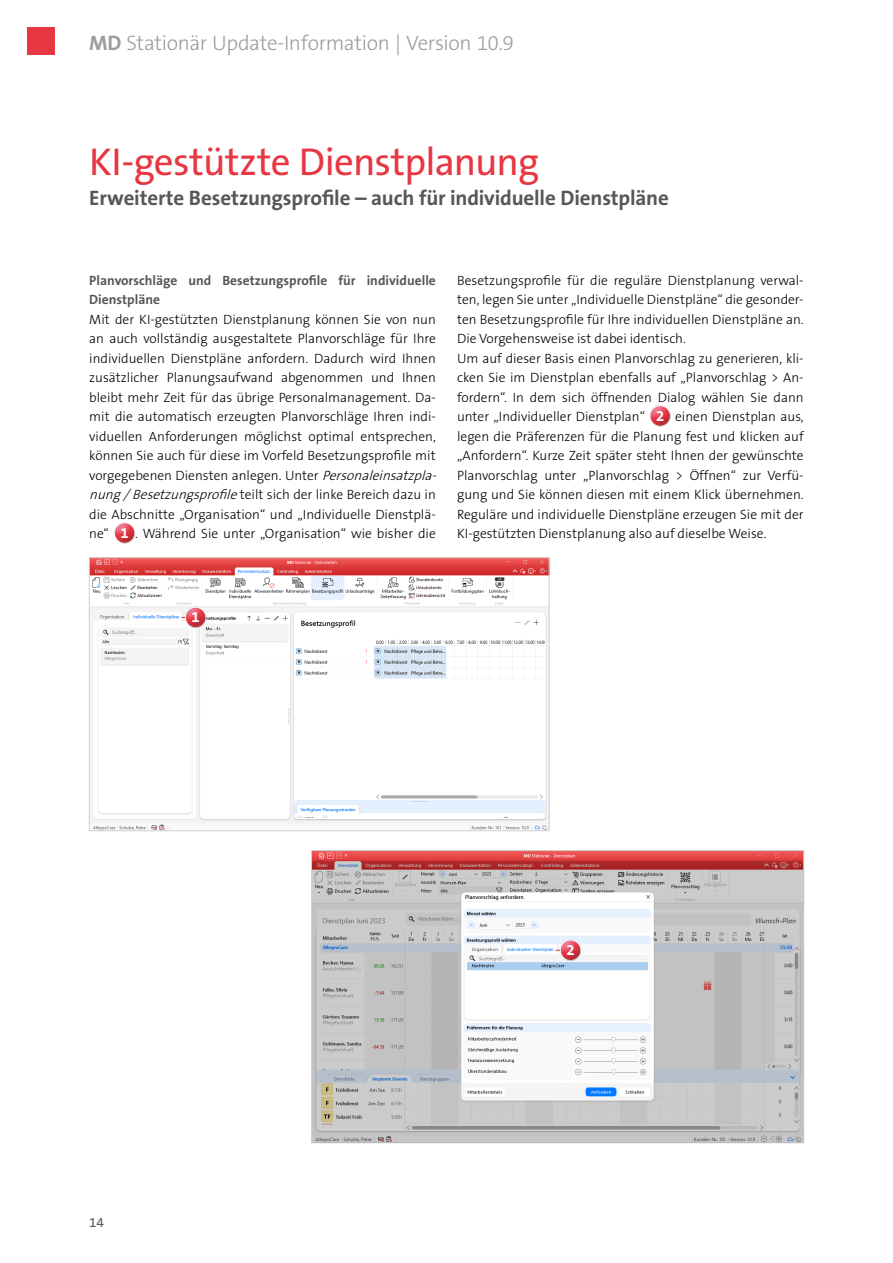
<style>
.page{position:relative;width:893px;height:1263px;background:#fff}
.page>*{position:absolute;margin:0;border:0;box-sizing:border-box;transform-origin:0 0}
.t1{font:39px "The Sans B5 Plain";letter-spacing:-.02em;color:#e73743}
.t2{font:700 21px "The Sans B7";letter-spacing:-.005em;color:#575756}
.t3{font:300 21px "The Sans B3";letter-spacing:-.015em;color:#9d9d9c}
.t4{font:700 15px "The Sans B7";color:#fff}
.t5{font:300 13.5px/19.5px "The Sans B3";color:#000}
.t6{font:700 13.5px/19.5px "The Sans B7";color:#575756}
.t7{font:13.5px "The Sans B5 Plain";color:#575756}
.s1{font-family:"The Sans B7";font-weight:700}
.s2{font-style:italic}
.s3{font-family:"The Sans B7";font-weight:700;font-size:15px;color:#fff}
</style>
<div class="page">
<div style="left:28px;top:28px;width:27px;height:27px;background:#e73743"></div>
<div style="left:107px;top:521px;width:39px;height:25px;background:#000;opacity:.2"></div>
<div style="left:643px;top:404px;width:38px;height:25px;background:#000;opacity:.2"></div>
<img style="left:91px;top:559px;width:456px;height:270px">
<div style="left:89px;top:557px;width:460px;height:274px;border:1px solid #d0d0d0"></div>
<img style="left:313px;top:852px;width:489px;height:289px">
<div style="left:311px;top:850px;width:493px;height:293px;border:1px solid #d0d0d0"></div>
<div style="left:174px;top:598px;width:39px;height:32px;background:#7682a5;opacity:.75"></div>
<div style="left:178px;top:605px;width:39px;height:25px;background:#000;opacity:.2"></div>
<div style="left:549px;top:930px;width:39px;height:33px;background:#7682a5;opacity:.75"></div>
<div style="left:553px;top:938px;width:39px;height:25px;background:#000;opacity:.2"></div>
<h2 class="t3" style="left:89px;top:32px;width:426px"><span class="s1">MD</span> Stationär Update-Information | Version 10.9</h2>
<h1 class="t1" style="left:89px;top:141px;width:451px">KI-gestützte Dienstplanung</h1>
<h2 class="t2" style="left:89px;top:186px;width:581px">Erweiterte Besetzungsprofile – auch für individuelle Dienstpläne</h2>
<p class="t6" style="left:89px;top:271px;width:348px">Planvorschläge und Besetzungsprofile für individuelle<br>Dienstpläne</p>
<p class="t5" style="left:89px;top:310px;width:352px">Mit der KI-gestützten Dienstplanung können Sie von nun an auch vollständig ausgestaltete Planvorschläge für Ihre individuellen Dienstpläne anfordern. Dadurch wird Ihnen zusätzlicher Planungsaufwand abgenommen und Ihnen bleibt mehr Zeit für das übrige Personalmanagement. Da&shy;mit die automatisch erzeugten Planvorschläge Ihren indi&shy;viduellen Anforderungen möglichst optimal entsprechen, können Sie auch für diese im Vorfeld Besetzungsprofile mit vorgegebenen Diensten anlegen. Unter <span class="s2">Personaleinsatzpla&shy;nung/Besetzungsprofile</span>teilt sich der linke Bereich dazu in die Abschnitte „Organisation“ und „Individuelle Dienstplä&shy;ne“ <span class="s3">1</span> . Während Sie unter „Organisation“ wie bisher die</p>
<p class="t5" style="left:457px;top:271px;width:348px">Besetzungsprofile für die reguläre Dienstplanung verwal&shy;ten, legen Sie unter „Individuelle Dienstpläne“ die gesonder&shy;ten Besetzungsprofile für Ihre individuellen Dienstpläne an.<br>Die Vorgehensweise ist dabei identisch.<br>Um auf dieser Basis einen Planvorschlag zu generieren, kli&shy;cken Sie im Dienstplan ebenfalls auf „Planvorschlag &gt; An&shy;fordern“. In dem sich öffnenden Dialog wählen Sie dann unter „Individueller Dienstplan“ <span class="s3">2</span> einen Dienstplan aus, legen die Präferenzen für die Planung fest und klicken auf „Anfordern“. Kurze Zeit später steht Ihnen der gewünschte Planvorschlag unter „Planvorschlag &gt; Öffnen“ zur Verfü&shy;gung und Sie können diesen mit einem Klick übernehmen.<br>Reguläre und individuelle Dienstpläne erzeugen Sie mit der KI-gestützten Dienstplanung also auf dieselbe Weise.</p>
<p class="t4" style="left:191px;top:609px;width:10px">1</p>
<p class="t7" style="left:89px;top:1215px;width:16px">14</p>
<p class="t4" style="left:566px;top:942px;width:10px">2</p>
</div>
